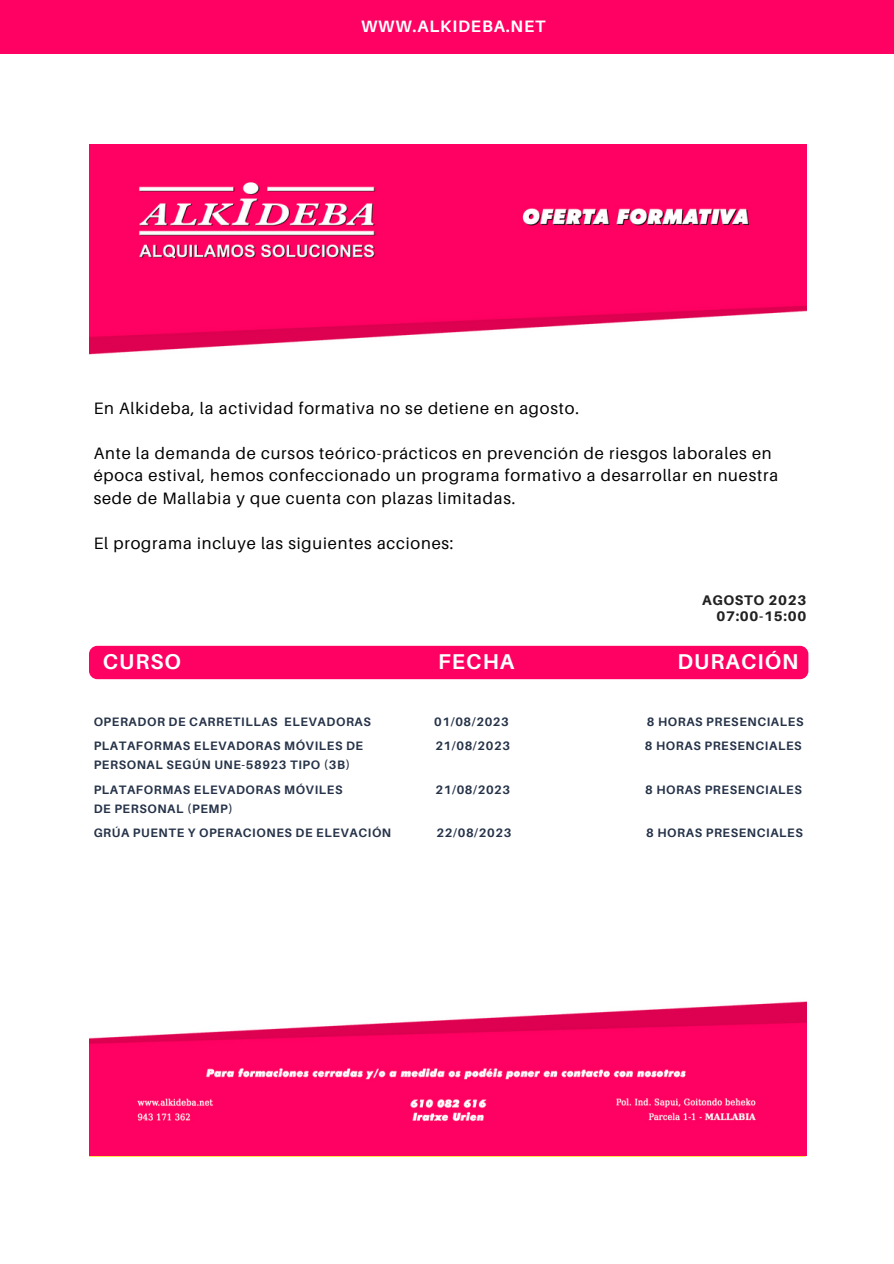
<style>
.page{position:relative;width:894px;height:1264px;background:#fff}
.page>*{position:absolute;margin:0;border:0;box-sizing:border-box;transform-origin:0 0}
.t1{font:700 21.45px "Aileron";letter-spacing:.05em;color:#feffff}
.t2{font:16.5px/22.5px "Aileron";letter-spacing:.05em;color:#000}
.t3{font:700 16.5px "Aileron";letter-spacing:.05em;color:#fff}
.t4{font:800 13.95px "Aileron";letter-spacing:.05em;color:#222}
.t5{font:700 12.15px "Aileron";letter-spacing:.05em;color:#253248}
</style>
<div class="page">
<div style="left:0;top:0;width:893px;height:54px;background:#ff0163"></div>
<img style="left:89px;top:145px;width:716px;height:1010px">
<div style="left:89px;top:646px;width:719px;height:33px;background:#ff0163;border-radius:8px"></div>
<p class="t3" style="left:361px;top:16px;width:186px">WWW.ALKIDEBA.NET</p>
<p class="t2" style="left:94px;top:396px;width:486px">En Alkideba, la actividad formativa no se detiene en agosto.</p>
<p class="t2" style="left:94px;top:441px;width:685px">Ante la demanda de cursos teórico-prácticos en prevención de riesgos laborales en época estival, hemos confeccionado un programa formativo a desarrollar en nuestra sede de Mallabia y que cuenta con plazas limitadas.</p>
<p class="t2" style="left:94px;top:531px;width:361px">El programa incluye las siguientes acciones:</p>
<p class="t4" style="left:701px;top:591px;width:106px">AGOSTO 2023</p>
<p class="t4" style="left:716px;top:608px;width:91px">07:00-15:00</p>
<p class="t1" style="left:103px;top:648px;width:80px">CURSO</p>
<p class="t1" style="left:438px;top:648px;width:78px">FECHA</p>
<p class="t1" style="left:677px;top:648px;width:122px">DURACIÓN</p>
<p class="t5" style="left:94px;top:713px;width:279px">OPERADOR DE CARRETILLAS ELEVADORAS</p>
<p class="t5" style="left:434px;top:713px;width:76px">01/08/2023</p>
<p class="t5" style="left:646px;top:713px;width:158px">8 HORAS PRESENCIALES</p>
<p class="t5" style="left:94px;top:738px;width:271px">PLATAFORMAS ELEVADORAS MÓVILES DE</p>
<p class="t5" style="left:435px;top:738px;width:76px">21/08/2023</p>
<p class="t5" style="left:644px;top:738px;width:158px">8 HORAS PRESENCIALES</p>
<p class="t5" style="left:94px;top:757px;width:258px">PERSONAL SEGÚN UNE-58923 TIPO (3B)</p>
<p class="t5" style="left:94px;top:781px;width:250px">PLATAFORMAS ELEVADORAS MÓVILES</p>
<p class="t5" style="left:435px;top:781px;width:76px">21/08/2023</p>
<p class="t5" style="left:645px;top:781px;width:158px">8 HORAS PRESENCIALES</p>
<p class="t5" style="left:94px;top:801px;width:141px">DE PERSONAL (PEMP)</p>
<p class="t5" style="left:94px;top:825px;width:299px">GRÚA PUENTE Y OPERACIONES DE ELEVACIÓN</p>
<p class="t5" style="left:436px;top:825px;width:76px">22/08/2023</p>
<p class="t5" style="left:646px;top:825px;width:158px">8 HORAS PRESENCIALES</p>
</div>
